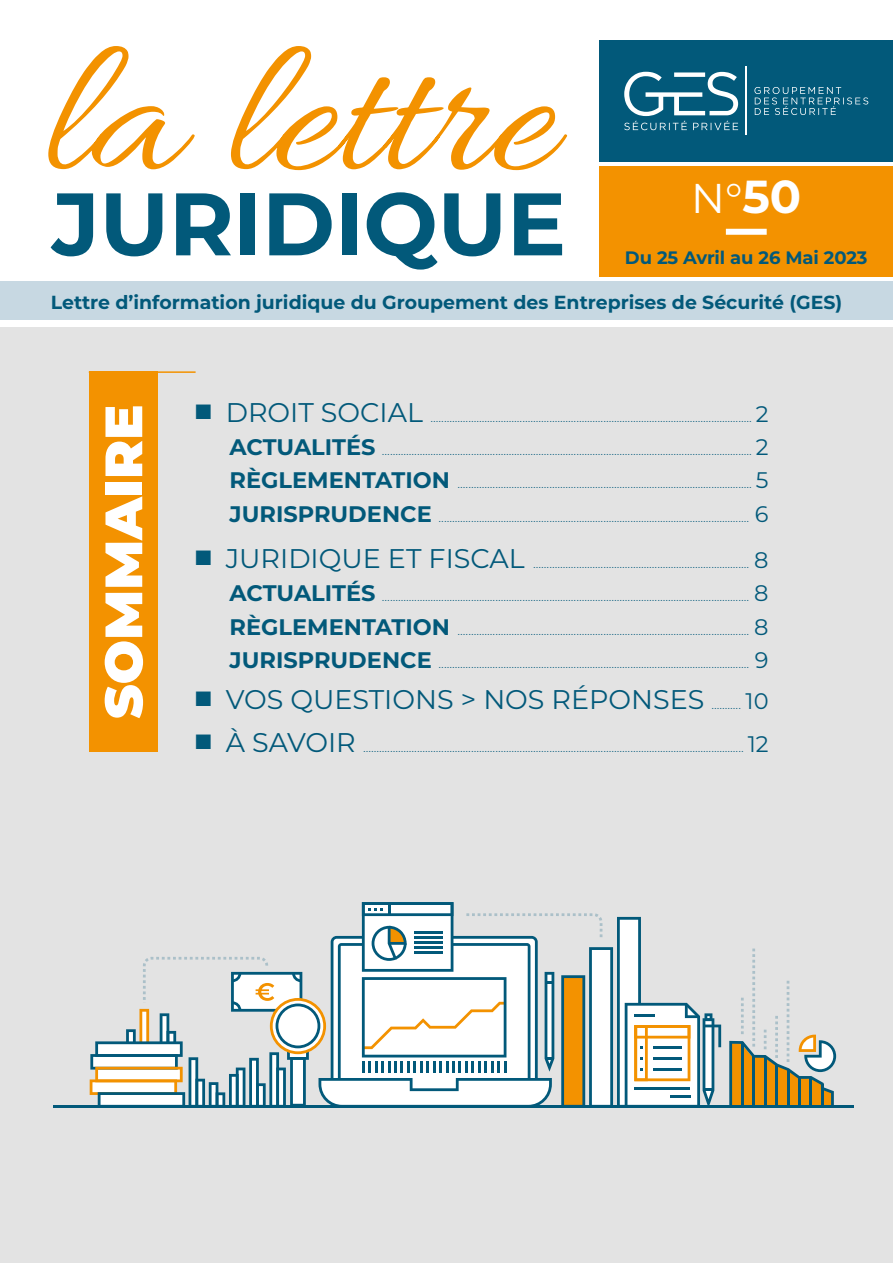
<style>
.page{position:relative;width:893px;height:1263px;background:#fff}
.page>*{position:absolute;margin:0;border:0;box-sizing:border-box;transform-origin:0 0}
.t1{font:700 88.5px "Montserrat";letter-spacing:-.005em;color:#02597a}
.t2{font:900 52.5px "Montserrat";color:#fff}
.t3{font:41.55px "Montserrat";color:#fff}
.t4{font:27px "Montserrat";color:#02597a}
.t5{font:700 18.9px "Montserrat";color:#02597a}
.t6{font:700 18px "Montserrat";letter-spacing:-.005em;color:#02597a}
.t7{font:300 13.5px "Montserrat";color:#02597a}
.s1{font-weight:700;font-size:46.2px}
.s2{font-weight:400;font-size:27px}
.s3{font-weight:400;font-size:22.5px}
.s4{font-weight:700;font-size:22.5px}
.s5{font-weight:300;font-size:13.5px}
.s6{font-size:22.5px}
</style>
<div class="page">
<svg style="left:48px;top:46px;width:519px;height:124px"></svg>
<div style="left:600px;top:40px;width:293px;height:122px;background:#02597a"></div>
<svg style="left:754px;top:87px;width:114px;height:28px"></svg>
<hr style="left:746px;top:67px;width:1px;height:68px;background:#fff">
<svg style="left:624px;top:72px;width:114px;height:58px"></svg>
<div style="left:0;top:327px;width:893px;height:936px;background:#e3e3e3"></div>
<div style="left:0;top:281px;width:893px;height:39px;background:#c7d8e2"></div>
<div style="left:600px;top:166px;width:293px;height:110px;background:#f39200"></div>
<div style="left:726px;top:229px;width:41px;height:6px;background:#fff"></div>
<div style="left:89px;top:371px;width:68px;height:381px;background:#f39200"></div>
<hr style="left:89px;top:371px;width:107px;height:2px;background:#f39200">
<svg style="left:729px;top:948px;width:107px;height:157px"></svg>
<hr style="left:53px;top:1105px;width:801px;height:3px;background:#02597a">
<svg style="left:90px;top:902px;width:631px;height:203px"></svg>
<h1 class="t1" style="left:52px;top:160px;width:516px">JURIDIQUE</h1>
<h3 class="t3" style="left:691px;top:170px;width:112px">N°<span class="s1">50</span></h3>
<h3 class="t6" style="left:625px;top:245px;width:244px">Du 25 Avril au 26 Mai 2023</h3>
<h3 class="t5" style="left:51px;top:289px;width:793px">Lettre d’information juridique du Groupement des Entreprises de Sécurité (GES)</h3>
<h2 class="t2" style="left:84px;top:719px;width:316px;rotate:-90deg">SOMMAIRE</h2>
<p class="t7" style="left:196px;top:408px;width:575px">■ <span class="s2">DROIT SOCIAL</span> ....................................................................................................................... <span class="s3">2</span></p>
<p class="t7" style="left:230px;top:441px;width:540px"><span class="s4">ACTUALITÉS</span> ......................................................................................................................................... <span class="s3">2</span></p>
<p class="t7" style="left:230px;top:474px;width:540px"><span class="s4">RÈGLEMENTATION</span> ............................................................................................................. <span class="s3">5</span></p>
<p class="t7" style="left:230px;top:508px;width:540px"><span class="s4">JURISPRUDENCE</span> ................................................................................................................... <span class="s3">6</span></p>
<p class="t7" style="left:196px;top:554px;width:575px">■ <span class="s2">JURIDIQUE ET FISCAL</span> ................................................................................ <span class="s3">8</span></p>
<p class="t7" style="left:230px;top:587px;width:540px"><span class="s4">ACTUALITÉS</span> ........................................................................................................................................ <span class="s3">8</span></p>
<p class="t7" style="left:230px;top:621px;width:540px"><span class="s4">RÈGLEMENTATION</span> ............................................................................................................ <span class="s3">8</span></p>
<p class="t7" style="left:230px;top:654px;width:540px"><span class="s4">JURISPRUDENCE</span> ................................................................................................................... <span class="s3">9</span></p>
<h3 class="t4" style="left:196px;top:681px;width:575px">■ VOS QUESTIONS &gt; NOS RÉPONSES <span class="s5">...........</span> <span class="s6">10</span></h3>
<p class="t7" style="left:196px;top:738px;width:575px">■ <span class="s2">À SAVOIR</span> ............................................................................................................................................. <span class="s3">12</span></p>
</div>
